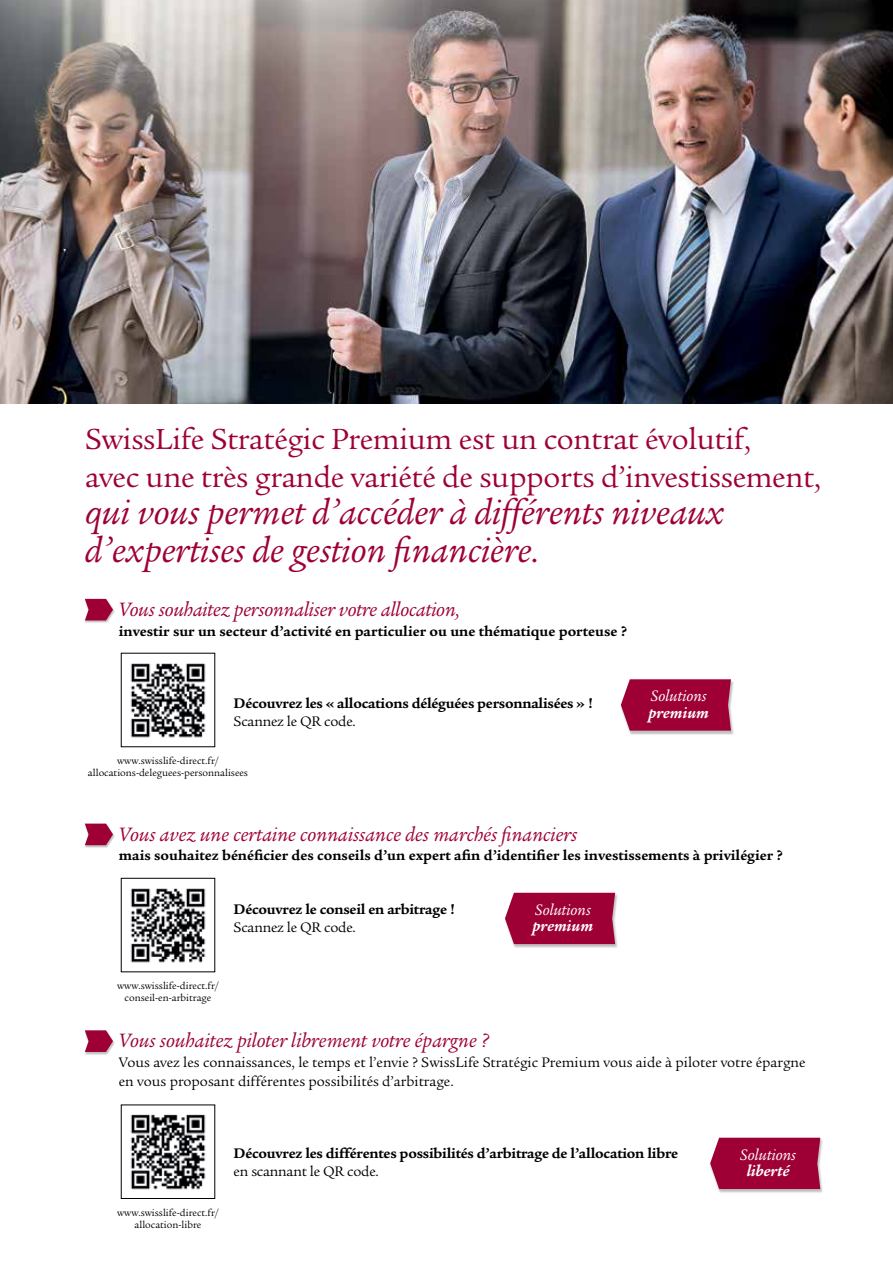
<style>
.page{position:relative;width:893px;height:1263px;background:#fff}
.page>*{position:absolute;margin:0;border:0;box-sizing:border-box;transform-origin:0 0}
.t1{font:italic 37.5px/37.5px "Legacy Serif";color:#9e0036}
.t2{font:31.5px/37.5px "Legacy Serif";letter-spacing:-.01em;color:#9e0036}
.t3{font:italic 21px "Legacy Serif";color:#9e0036}
.t4{font:italic 16.5px "Legacy Serif";color:#fff}
.t5{font:italic 700 16.5px "Legacy Serif";color:#fff}
.t6{font:700 15px "Legacy Serif";letter-spacing:-.005em;color:#000}
.t7{font:15px/19.5px "Legacy Serif";color:#000}
.t8{font:10.5px/12.6px "Legacy Serif";color:#000;text-align:center}
</style>
<div class="page">
<div style="left:84px;top:599px;width:31px;height:25px;background:#000;opacity:.25"></div>
<svg style="left:85px;top:599px;width:28px;height:21px"></svg>
<div style="left:84px;top:824px;width:31px;height:24px;background:#000;opacity:.25"></div>
<svg style="left:85px;top:823px;width:28px;height:22px"></svg>
<div style="left:84px;top:1031px;width:31px;height:24px;background:#000;opacity:.25"></div>
<svg style="left:85px;top:1030px;width:28px;height:22px"></svg>
<img style="left:0;top:0;width:893px;height:404px">
<div style="left:620px;top:680px;width:114px;height:55px;background:#000;opacity:.25"></div>
<svg style="left:621px;top:679px;width:110px;height:52px;background:#a30f41"></svg>
<div style="left:504px;top:893px;width:114px;height:55px;background:#000;opacity:.25"></div>
<div style="left:505px;top:893px;width:110px;height:51px;background:#9e0036"></div>
<div style="left:709px;top:1138px;width:114px;height:55px;background:#000;opacity:.25"></div>
<div style="left:710px;top:1138px;width:110px;height:51px;background:#9e0036"></div>
<img style="left:130px;top:663px;width:76px;height:75px">
<img style="left:130px;top:888px;width:76px;height:75px">
<img style="left:130px;top:1114px;width:76px;height:76px">
<h2 class="t2" style="left:85px;top:421px;width:737px">SwissLife Stratégic Premium est un contrat évolutif,<br>avec une très grande variété de supports d’investissement,</h2>
<h1 class="t1" style="left:85px;top:494px;width:641px">qui vous permet d’accéder à différents niveaux d’expertises de gestion financière.</h1>
<h3 class="t3" style="left:119px;top:597px;width:343px">Vous souhaitez personnaliser votre allocation,</h3>
<p class="t6" style="left:119px;top:622px;width:510px">investir sur un secteur d’activité en particulier ou une thématique porteuse ?</p>
<p class="t6" style="left:234px;top:694px;width:361px">Découvrez les « allocations déléguées personnalisées » !</p>
<p class="t7" style="left:234px;top:711px;width:124px">Scannez le QR code.</p>
<p class="t8" style="left:88px;top:754px;width:162px">www.swisslife-direct.fr/ allocations-deleguees-personnalisees</p>
<p class="t4" style="left:651px;top:687px;width:58px">Solutions</p>
<p class="t5" style="left:648px;top:703px;width:62px">premium</p>
<h3 class="t3" style="left:119px;top:822px;width:460px">Vous avez une certaine connaissance des marchés financiers</h3>
<p class="t6" style="left:119px;top:847px;width:666px">mais souhaitez bénéficier des conseils d’un expert afin d’identifier les investissements à privilégier ?</p>
<p class="t6" style="left:234px;top:901px;width:223px">Découvrez le conseil en arbitrage !</p>
<p class="t7" style="left:234px;top:918px;width:124px">Scannez le QR code.</p>
<p class="t4" style="left:535px;top:900px;width:58px">Solutions</p>
<p class="t5" style="left:532px;top:917px;width:62px">premium</p>
<p class="t8" style="left:117px;top:979px;width:103px">www.swisslife-direct.fr/ conseil-en-arbitrage</p>
<h3 class="t3" style="left:119px;top:1029px;width:372px">Vous souhaitez piloter librement votre épargne ?</h3>
<p class="t7" style="left:119px;top:1053px;width:688px">Vous avez les connaissances, le temps et l’envie ? SwissLife Stratégic Premium vous aide à piloter votre épargne en vous proposant différentes possibilités d’arbitrage.</p>
<p class="t8" style="left:117px;top:1206px;width:103px">www.swisslife-direct.fr/ allocation-libre</p>
<p class="t6" style="left:234px;top:1145px;width:446px">Découvrez les différentes possibilités d’arbitrage de l’allocation libre</p>
<p class="t7" style="left:234px;top:1162px;width:147px">en scannant le QR code.</p>
<p class="t4" style="left:740px;top:1145px;width:58px">Solutions</p>
<p class="t5" style="left:747px;top:1161px;width:44px">liberté</p>
</div>
